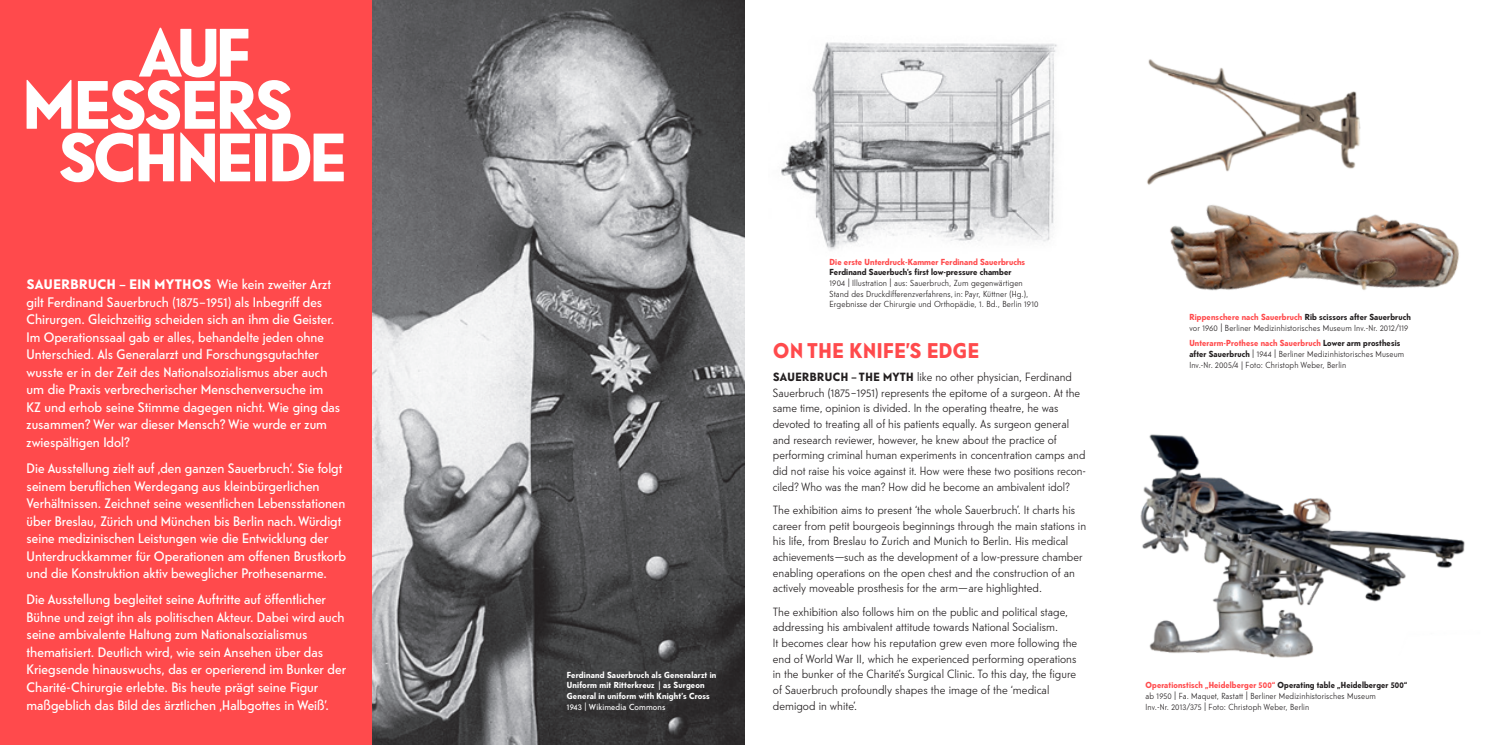
<style>
.page{position:relative;width:1489px;height:745px;background:#fff}
.page>*{position:absolute;margin:0;border:0;box-sizing:border-box;transform-origin:0 0}
.t1{font:700 68.12px "Telefon";letter-spacing:-.02em;color:#fff}
.t2{font:700 21.25px "Telefon";letter-spacing:.03em;color:#ff4a4c}
.t3{font:13.75px/17.5px "Telefon";color:#fff}
.t4{font:300 11.88px/15.6px "Telefon";color:#231f20}
.t5{font:300 8.75px/10.6px "Telefon";letter-spacing:.015em;color:#231f20}
.t6{font:700 8.75px/10.6px "Telefon";letter-spacing:.02em;color:#fff}
.s1{font-weight:700}
.s2{font-weight:400}
.s3{font-weight:700;color:#ff4a4c}
</style>
<div class="page">
<div style="left:0;top:0;width:372px;height:744px;background:#ff4a4c"></div>
<img style="left:372px;top:0;width:372px;height:744px">
<img style="left:781px;top:42px;width:276px;height:208px">
<img style="left:1170px;top:205px;width:289px;height:86px">
<img style="left:1147px;top:59px;width:214px;height:126px">
<img style="left:1140px;top:434px;width:325px;height:224px">
<p class="t1" style="left:139px;top:6px;width:113px">AUF</p>
<p class="t1" style="left:23px;top:58px;width:271px">MESSERS</p>
<p class="t1" style="left:59px;top:111px;width:289px">SCHNEIDE</p>
<p class="t3" style="left:27px;top:275px;width:315px"><span class="s1">SAUERBRUCH – EIN MYTHOS</span> Wie kein zweiter Arzt gilt Ferdinand Sauerbruch (1875–1951) als Inbegriff des Chirurgen. Gleichzeitig scheiden sich an ihm die Geister.<br>Im Operationssaal gab er alles, behandelte jeden ohne Unterschied. Als Generalarzt und Forschungsgutachter wusste er in der Zeit des Nationalsozialismus aber auch um die Praxis verbrecherischer Menschenversuche im KZ und erhob seine Stimme dagegen nicht. Wie ging das zusammen? Wer war dieser Mensch? Wie wurde er zum zwiespältigen Idol?</p>
<p class="t3" style="left:27px;top:459px;width:321px">Die Ausstellung zielt auf ‚den ganzen Sauerbruch‘. Sie folgt seinem beruflichen Werdegang aus kleinbürgerlichen Verhältnissen. Zeichnet seine wesentlichen Lebensstationen über Breslau, Zürich und München bis Berlin nach. Würdigt seine medizinischen Leistungen wie die Entwicklung der Unterdruckkammer für Operationen am offenen Brustkorb und die Konstruktion aktiv beweglicher Prothesenarme.</p>
<p class="t3" style="left:27px;top:590px;width:321px">Die Ausstellung begleitet seine Auftritte auf öffentlicher Bühne und zeigt ihn als politischen Akteur. Dabei wird auch seine ambivalente Haltung zum Nationalsozialismus thematisiert. Deutlich wird, wie sein Ansehen über das Kriegsende hinauswuchs, das er operierend im Bunker der Charité-Chirurgie erlebte. Bis heute prägt seine Figur maßgeblich das Bild des ärztlichen ‚Halbgottes in Weiß’.</p>
<p class="t6" style="left:567px;top:668px;width:151px">Ferdinand Sauerbruch als Generalarzt in Uniform mit Ritterkreuz | as Surgeon General in uniform with Knight’s Cross <span class="s2">1943 | Wikimedia Commons</span></p>
<p class="t5" style="left:829px;top:256px;width:210px"><span class="s3">Die erste Unterdruck-Kammer Ferdinand Sauerbruchs </span><span class="s1">Ferdinand Sauerbuch’s first low-pressure chamber<br></span>1904 | Illustration | aus: Sauerbruch, Zum gegenwärtigen Stand des Druckdifferenzverfahrens, in: Payr, Küttner (Hg.), Ergebnisse der Chirurgie und Orthopädie, 1. Bd., Berlin 1910</p>
<p class="t2" style="left:773px;top:335px;width:207px">ON THE KNIFE’S EDGE</p>
<p class="t4" style="left:772px;top:368px;width:314px"><span class="s1">SAUERBRUCH – THE MYTH</span> like no other physician, Ferdinand Sauerbruch (1875–1951) represents the epitome of a surgeon. At the same time, opinion is divided. In the operating theatre, he was devoted to treating all of his patients equally. As surgeon general and research reviewer, however, he knew about the practice of performing criminal human experiments in concentration camps and did not raise his voice against it. How were these two positions recon&shy;ciled? Who was the man? How did he become an ambivalent idol?</p>
<p class="t4" style="left:772px;top:501px;width:315px">The exhibition aims to present ‘the whole Sauerbruch’. It charts his career from petit bourgeois beginnings through the main stations in his life, from Breslau to Zurich and Munich to Berlin. His medical achievements—such as the development of a low-pressure chamber enabling operations on the open chest and the construction of an actively moveable prosthesis for the arm—are highlighted.</p>
<p class="t4" style="left:772px;top:603px;width:306px">The exhibition also follows him on the public and political stage, addressing his ambivalent attitude towards National Socialism.<br>It becomes clear how his reputation grew even more following the end of World War II, which he experienced performing operations in the bunker of the Charité’s Surgical Clinic. To this day, the figure of Sauerbruch profoundly shapes the image of the ‘medical demigod in white’.</p>
<p class="t5" style="left:1189px;top:311px;width:223px"><span class="s3">Rippenschere nach Sauerbruch</span> <span class="s1">Rib scissors after Sauerbruch </span>vor 1960 | Berliner Medizinhistorisches Museum Inv.-Nr. 2012/119</p>
<p class="t5" style="left:1189px;top:338px;width:216px"><span class="s3">Unterarm-Prothese nach Sauerbruch</span> <span class="s1">Lower arm prosthesis after Sauerbruch</span> | 1944 | Berliner Medizinhistorisches Museum<br>Inv.-Nr. 2005/4 | Foto: Christoph Weber, Berlin</p>
<p class="t5" style="left:1145px;top:679px;width:263px"><span class="s3">Operationstisch „Heidelberger 500“</span> <span class="s1">Operating table „Heidelberger 500“ </span>ab 1950 | Fa. Maquet, Rastatt | Berliner Medizinhistorisches Museum</p>
<p class="t5" style="left:1145px;top:700px;width:165px">Inv.-Nr. 2013/375 | Foto: Christoph Weber, Berlin</p>
</div>
